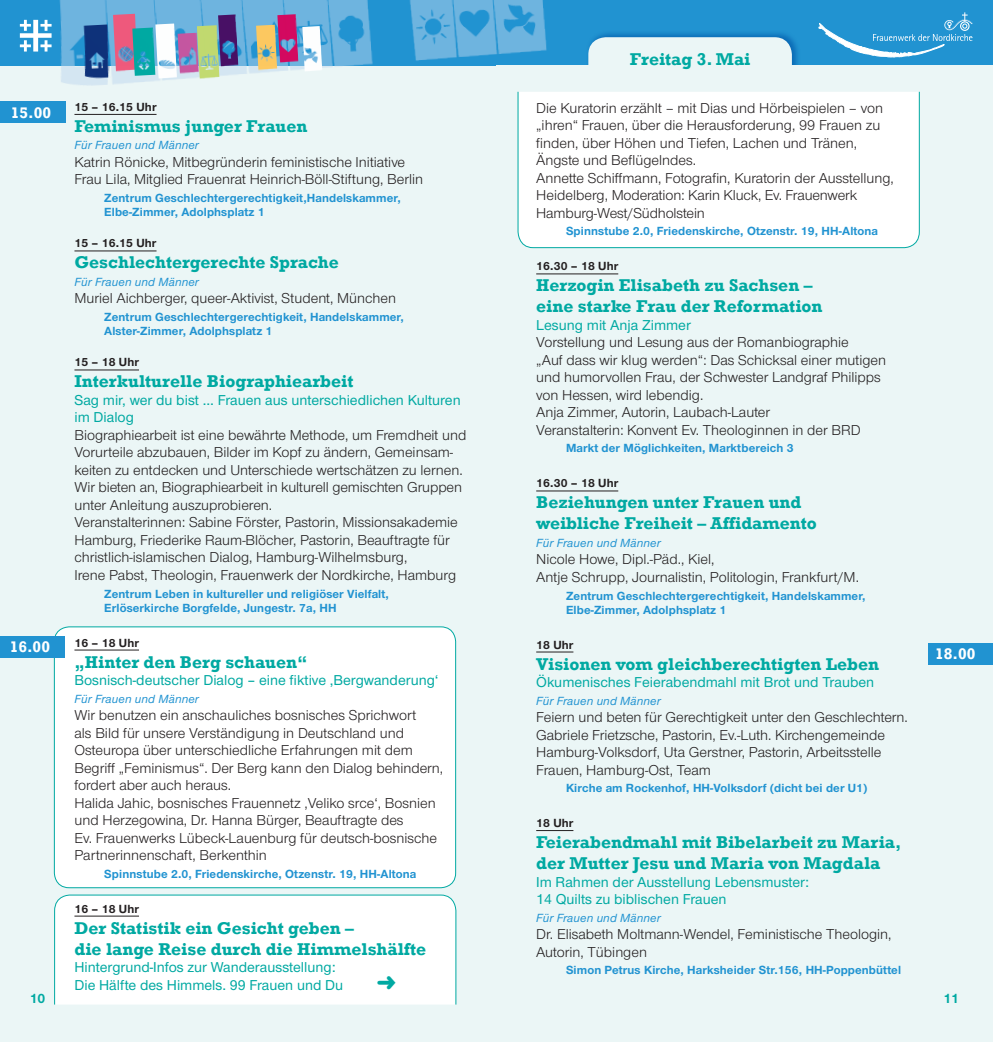
<style>
.page{position:relative;width:993px;height:1042px;background:#fff}
.page>*{position:absolute;margin:0;border:0;box-sizing:border-box;transform-origin:0 0}
.t1{font:700 17.5px/21px "Rockwell";color:#00a9a2}
.t2{font:700 15.75px "Rockwell";color:#fff}
.t3{font:14.88px/17.5px "Nordelbica";color:#231f20}
.t4{font:500 14.88px/17.5px "Nordelbica";color:#00a9a2}
.t5{font:700 14px "Nordelbica";color:#00a9a2}
.t6{font:700 12.25px/14px "Nordelbica";letter-spacing:.01em;color:#2193d1}
.t7{font:italic 500 12.25px "Nordelbica";letter-spacing:.01em;color:#2193d1}
.t8{font:700 12.25px "Nordelbica";letter-spacing:.01em;color:#231f20}
</style>
<div class="page">
<div style="left:0;top:66px;width:496px;height:976px;background:#ebf6f6"></div>
<div style="left:0;top:0;width:992px;height:66px;background:#2193d1"></div>
<div style="left:585px;top:30px;width:215px;height:50px;background:#015aaa;opacity:.7"></div>
<div style="left:588px;top:37px;width:203px;height:29px;background:#ebf6f6"></div>
<svg style="left:818px;top:12px;width:154px;height:45px"></svg>
<img style="left:24px;top:0;width:545px;height:86px">
<svg style="left:20px;top:20px;width:32px;height:32px"></svg>
<img style="left:82px;top:24px;width:28px;height:56px">
<img style="left:113px;top:14px;width:25px;height:60px">
<img style="left:132px;top:28px;width:23px;height:48px">
<img style="left:155px;top:24px;width:22px;height:55px">
<img style="left:177px;top:33px;width:20px;height:42px">
<img style="left:197px;top:25px;width:22px;height:56px">
<img style="left:218px;top:14px;width:20px;height:56px">
<img style="left:256px;top:25px;width:21px;height:46px">
<img style="left:277px;top:14px;width:21px;height:51px">
<img style="left:302px;top:26px;width:20px;height:47px">
<div style="left:496px;top:66px;width:496px;height:976px;background:#ebf6f6"></div>
<div style="left:927px;top:643px;width:65px;height:21px;background:#2193d1"></div>
<div style="left:0;top:102px;width:65px;height:21px;background:#2193d1"></div>
<div style="left:54px;top:627px;width:401px;height:261px;background:#fff;border-radius:15px"></div>
<div style="left:54px;top:626px;width:402px;height:262px;border:1px solid #00a9a2;border-radius:15px"></div>
<div style="left:0;top:636px;width:64px;height:21px;background:#2193d1"></div>
<div style="left:517px;top:91px;width:402px;height:157px;background:#fff"></div>
<hr style="left:536px;top:274px;width:82px;height:1px;background:#231f20">
<hr style="left:536px;top:491px;width:82px;height:1px;background:#231f20">
<hr style="left:536px;top:652px;width:37px;height:1px;background:#231f20">
<hr style="left:536px;top:830px;width:37px;height:1px;background:#231f20">
<div style="left:54px;top:894px;width:402px;height:111px;background:#fff"></div>
<hr style="left:74px;top:114px;width:82px;height:1px;background:#231f20">
<hr style="left:74px;top:251px;width:82px;height:1px;background:#231f20">
<hr style="left:74px;top:370px;width:65px;height:1px;background:#231f20">
<hr style="left:74px;top:650px;width:65px;height:1px;background:#231f20">
<hr style="left:74px;top:916px;width:65px;height:1px;background:#231f20">
<svg style="left:377px;top:976px;width:18px;height:13px"></svg>
<p class="t2" style="left:11px;top:103px;width:42px">15.00</p>
<p class="t2" style="left:10px;top:637px;width:42px">16.00</p>
<p class="t5" style="left:30px;top:990px;width:17px">10</p>
<p class="t8" style="left:74px;top:100px;width:83px">15 – 16.15 Uhr</p>
<p class="t1" style="left:74px;top:116px;width:234px">Feminismus junger Frauen</p>
<p class="t7" style="left:74px;top:138px;width:126px">Für Frauen und Männer</p>
<p class="t3" style="left:74px;top:153px;width:350px">Katrin Rönicke, Mitbegründerin feministische Initiative<br>Frau Lila, Mitglied Frauenrat Heinrich-Böll-Stiftung, Berlin</p>
<p class="t6" style="left:104px;top:191px;width:298px">Zentrum Geschlechtergerechtigkeit,Handelskammer,<br>Elbe-Zimmer, Adolphsplatz 1</p>
<p class="t8" style="left:74px;top:236px;width:83px">15 – 16.15 Uhr</p>
<p class="t1" style="left:74px;top:252px;width:266px">Geschlechtergerechte Sprache</p>
<p class="t7" style="left:74px;top:275px;width:126px">Für Frauen und Männer</p>
<p class="t3" style="left:74px;top:290px;width:323px">Muriel Aichberger, queer-Aktivist, Student, München</p>
<p class="t6" style="left:104px;top:310px;width:301px">Zentrum Geschlechtergerechtigkeit, Handelskammer,<br>Alster-Zimmer, Adolphsplatz 1</p>
<p class="t8" style="left:74px;top:355px;width:66px">15 – 18 Uhr</p>
<p class="t1" style="left:74px;top:371px;width:280px">Interkulturelle Biographiearbeit</p>
<p class="t4" style="left:74px;top:391px;width:387px">Sag mir, wer du bist … Frauen aus unterschiedlichen Kulturen im Dialog</p>
<p class="t3" style="left:74px;top:426px;width:393px">Biographiearbeit ist eine bewährte Methode, um Fremdheit und Vorurteile abzubauen, Bilder im Kopf zu ändern, Gemeinsam&shy;keiten zu entdecken und Unterschiede wertschätzen zu lernen.<br>Wir bieten an, Biographiearbeit in kulturell gemischten Gruppen unter Anleitung auszuprobieren.<br>Veranstalterinnen: Sabine Förster, Pastorin, Missionsakademie Hamburg, Friederike Raum-Blöcher, Pastorin, Beauftragte für christlich-islamischen Dialog, Hamburg-Wilhelmsburg,<br>Irene Pabst, Theologin, Frauenwerk der Nordkirche, Hamburg</p>
<p class="t6" style="left:104px;top:586px;width:286px">Zentrum Leben in kultureller und religiöser Vielfalt,<br>Erlöserkirche Borgfelde, Jungestr. 7a, HH</p>
<p class="t8" style="left:74px;top:635px;width:66px">16 – 18 Uhr</p>
<p class="t1" style="left:74px;top:651px;width:234px">„Hinter den Berg schauen“</p>
<p class="t4" style="left:74px;top:671px;width:365px">Bosnisch-deutscher Dialog – eine fiktive ‚Bergwanderung‘</p>
<p class="t7" style="left:74px;top:691px;width:126px">Für Frauen und Männer</p>
<p class="t3" style="left:74px;top:706px;width:370px">Wir benutzen ein anschauliches bosnisches Sprichwort<br>als Bild für unsere Verständigung in Deutschland und Osteuropa über unterschiedliche Erfahrungen mit dem Begriff „Feminismus“. Der Berg kann den Dialog behindern, fordert aber auch heraus.<br>Halida Jahic, bosnisches Frauennetz ‚Veliko srce‘, Bosnien und Herzegowina, Dr. Hanna Bürger, Beauftragte des<br>Ev. Frauenwerks Lübeck-Lauenburg für deutsch-bosnische Partnerinnenschaft, Berkenthin</p>
<p class="t6" style="left:104px;top:866px;width:313px">Spinnstube 2.0, Friedenskirche, Otzenstr. 19, HH-Altona</p>
<p class="t8" style="left:74px;top:901px;width:66px">16 – 18 Uhr</p>
<p class="t1" style="left:74px;top:917px;width:353px">Der Statistik ein Gesicht geben –<br>die lange Reise durch die Himmelshälfte</p>
<p class="t4" style="left:74px;top:958px;width:270px">Hintergrund-Infos zur Wanderausstellung:<br>Die Hälfte des Himmels. 99 Frauen und Du</p>
<p class="t1" style="left:629px;top:48px;width:122px">Freitag 3. Mai</p>
<p class="t3" style="left:536px;top:99px;width:359px">Die Kuratorin erzählt – mit Dias und Hörbeispielen – von „ihren“ Frauen, über die Herausforderung, 99 Frauen zu finden, über Höhen und Tiefen, Lachen und Tränen, Ängste und Beflügelndes.<br>Annette Schiffmann, Fotografin, Kuratorin der Ausstellung, Heidelberg, Moderation: Karin Kluck, Ev. Frauenwerk Hamburg-West/Südholstein</p>
<p class="t6" style="left:566px;top:224px;width:313px">Spinnstube 2.0, Friedenskirche, Otzenstr. 19, HH-Altona</p>
<p class="t8" style="left:536px;top:259px;width:83px">16.30 – 18 Uhr</p>
<p class="t1" style="left:536px;top:275px;width:288px">Herzogin Elisabeth zu Sachsen – eine starke Frau der Reformation</p>
<p class="t4" style="left:536px;top:316px;width:156px">Lesung mit Anja Zimmer</p>
<p class="t3" style="left:536px;top:334px;width:351px">Vorstellung und Lesung aus der Romanbiographie<br>„Auf dass wir klug werden“: Das Schicksal einer mutigen und humorvollen Frau, der Schwester Landgraf Philipps von Hessen, wird lebendig.<br>Anja Zimmer, Autorin, Laubach-Lauter<br>Veranstalterin: Konvent Ev. Theologinnen in der BRD</p>
<p class="t6" style="left:566px;top:441px;width:229px">Markt der Möglichkeiten, Marktbereich 3</p>
<p class="t8" style="left:536px;top:476px;width:83px">16.30 – 18 Uhr</p>
<p class="t1" style="left:536px;top:492px;width:282px">Beziehungen unter Frauen und weibliche Freiheit – Affidamento</p>
<p class="t7" style="left:536px;top:536px;width:126px">Für Frauen und Männer</p>
<p class="t3" style="left:536px;top:551px;width:324px">Nicole Howe, Dipl.-Päd., Kiel,<br>Antje Schrupp, Journalistin, Politologin, Frankfurt/M.</p>
<p class="t6" style="left:566px;top:588px;width:301px">Zentrum Geschlechtergerechtigkeit, Handelskammer,<br>Elbe-Zimmer, Adolphsplatz 1</p>
<p class="t8" style="left:536px;top:637px;width:39px">18 Uhr</p>
<p class="t1" style="left:536px;top:653px;width:344px">Visionen vom gleichberechtigten Leben</p>
<p class="t4" style="left:536px;top:673px;width:339px">Ökumenisches Feierabendmahl mit Brot und Trauben</p>
<p class="t7" style="left:536px;top:693px;width:126px">Für Frauen und Männer</p>
<p class="t3" style="left:536px;top:708px;width:373px">Feiern und beten für Gerechtigkeit unter den Geschlechtern.<br>Gabriele Frietzsche, Pastorin, Ev.-Luth. Kirchengemeinde Hamburg-Volksdorf, Uta Gerstner, Pastorin, Arbeitsstelle Frauen, Hamburg-Ost, Team</p>
<p class="t6" style="left:566px;top:781px;width:303px">Kirche am Rockenhof, HH-Volksdorf (dicht bei der U1)</p>
<p class="t8" style="left:536px;top:816px;width:39px">18 Uhr</p>
<p class="t1" style="left:536px;top:831px;width:366px">Feierabendmahl mit Bibelarbeit zu Maria, der Mutter Jesu und Maria von Magdala</p>
<p class="t4" style="left:536px;top:873px;width:274px">Im Rahmen der Ausstellung Lebensmuster:<br>14 Quilts zu biblischen Frauen</p>
<p class="t7" style="left:536px;top:910px;width:126px">Für Frauen und Männer</p>
<p class="t3" style="left:536px;top:925px;width:357px">Dr. Elisabeth Moltmann-Wendel, Feministische Theologin,<br>Autorin, Tübingen</p>
<p class="t6" style="left:566px;top:963px;width:336px">Simon Petrus Kirche, Harksheider Str.156, HH-Poppenbüttel</p>
<p class="t2" style="left:934px;top:644px;width:42px">18.00</p>
<p class="t5" style="left:943px;top:990px;width:17px">11</p>
</div>
